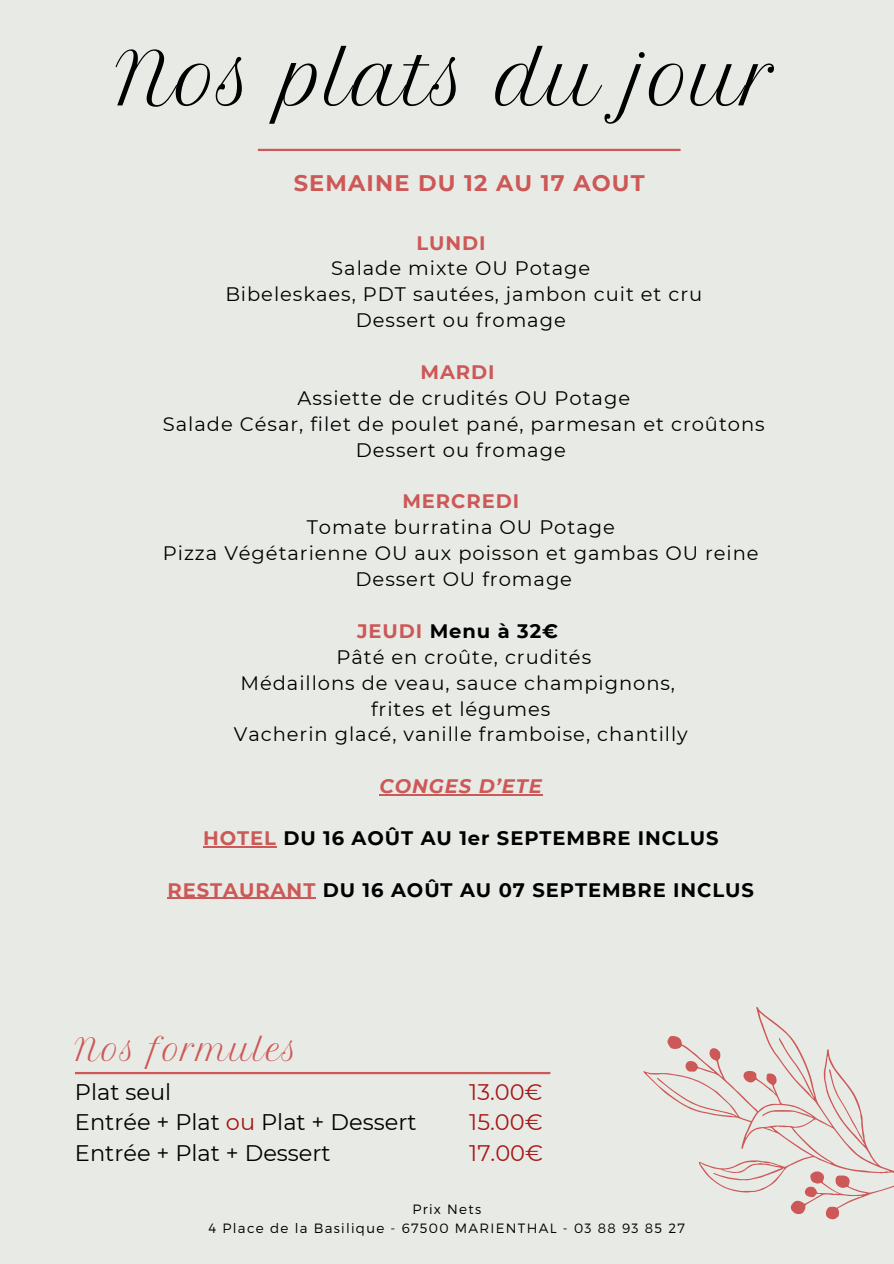
<style>
.page{position:relative;width:894px;height:1264px;background:#fff}
.page>*{position:absolute;margin:0;border:0;box-sizing:border-box;transform-origin:0 0}
.t1{font:71.25px "Petit Formal Script";letter-spacing:.01em;color:#000}
.t2{font:30px "Petit Formal Script";letter-spacing:.05em;color:#cd5858}
.t3{font:22.5px/30.3px "Montserrat";color:#000}
.t4{font:700 22.5px "Montserrat";letter-spacing:.05em;color:#cd5858}
.t5{font:22.5px/30.3px "Montserrat";color:#a61717;text-align:justify}
.t6{font:19.5px "Montserrat";letter-spacing:.05em;color:#000}
.t7{font:700 19.5px "Montserrat";letter-spacing:.05em;color:#000}
.t8{font:700 19.5px "Montserrat";letter-spacing:.05em;color:#cd5858}
.t9{font:italic 700 19.5px "Montserrat";letter-spacing:.05em;color:#cd5858}
.t10{font:300 13.5px "Montserrat";letter-spacing:.095em;color:#000}
.s1{color:#cd5858}
.s2{color:#a61717}
</style>
<div class="page">
<div style="left:0;top:0;width:893px;height:1263px;background:#e8ebe5"></div>
<hr style="left:379px;top:794px;width:164px;height:1px;background:#cd5858">
<hr style="left:203px;top:846px;width:74px;height:1px;background:#cd5858">
<hr style="left:167px;top:897px;width:149px;height:2px;background:#cd5858">
<svg style="left:643px;top:1007px;width:250px;height:212px"></svg>
<hr style="left:75px;top:1071px;width:475px;height:3px;background:#cd5858">
<hr style="left:258px;top:149px;width:422px;height:2px;background:#cd5858">
<p class="t1" style="left:115px;top:35px;width:663px">Nos plats du jour</p>
<h2 class="t4" style="left:294px;top:169px;width:352px">SEMAINE DU 12 AU 17 AOUT</h2>
<h1 class="t8" style="left:416px;top:231px;width:71px">LUNDI</h1>
<h3 class="t6" style="left:331px;top:256px;width:260px">Salade mixte OU Potage</h3>
<p class="t6" style="left:225px;top:282px;width:478px">Bibeleskaes, PDT sautées, jambon cuit et cru</p>
<p class="t6" style="left:355px;top:308px;width:211px">Dessert ou fromage</p>
<p class="t8" style="left:420px;top:360px;width:76px">MARDI</p>
<p class="t6" style="left:297px;top:386px;width:334px">Assiette de crudités OU Potage</p>
<p class="t6" style="left:163px;top:412px;width:603px">Salade César, filet de poulet pané, parmesan et croûtons</p>
<p class="t6" style="left:355px;top:438px;width:211px">Dessert ou fromage</p>
<p class="t8" style="left:402px;top:489px;width:118px">MERCREDI</p>
<p class="t6" style="left:306px;top:515px;width:309px">Tomate burratina OU Potage</p>
<p class="t6" style="left:163px;top:541px;width:597px">Pizza Végétarienne OU aux poisson et gambas OU reine</p>
<p class="t6" style="left:355px;top:567px;width:218px">Dessert OU fromage</p>
<p class="t7" style="left:357px;top:619px;width:202px"><span class="s1">JEUDI</span> Menu à 32€</p>
<p class="t6" style="left:336px;top:645px;width:256px">Pâté en croûte, crudités</p>
<p class="t6" style="left:240px;top:670px;width:436px">Médaillons de veau, sauce champignons,</p>
<p class="t6" style="left:371px;top:696px;width:181px">frites et légumes</p>
<p class="t6" style="left:234px;top:722px;width:455px">Vacherin glacé, vanille framboise, chantilly</p>
<p class="t9" style="left:379px;top:774px;width:164px">CONGES D’ETE</p>
<p class="t7" style="left:203px;top:826px;width:517px"><span class="s1">HOTEL</span> DU 16 AOÛT AU 1er SEPTEMBRE INCLUS</p>
<h5 class="t7" style="left:167px;top:877px;width:587px"><span class="s1">RESTAURANT</span> DU 16 AOÛT AU 07 SEPTEMBRE INCLUS</h5>
<h5 class="t2" style="left:75px;top:1030px;width:225px">Nos formules</h5>
<p class="t3" style="left:75px;top:1076px;width:343px">Plat seul<br>Entrée + Plat <span class="s2">ou</span> Plat + Dessert<br>Entrée + Plat + Dessert</p>
<h6 class="t5" style="left:469px;top:1076px;width:75px">13.00€ 15.00€ 17.00€</h6>
<h4 class="t10" style="left:412px;top:1200px;width:70px">Prix Nets</h4>
<h4 class="t10" style="left:208px;top:1219px;width:478px">4 Place de la Basilique - 67500 MARIENTHAL - 03 88 93 85 27</h4>
</div>
